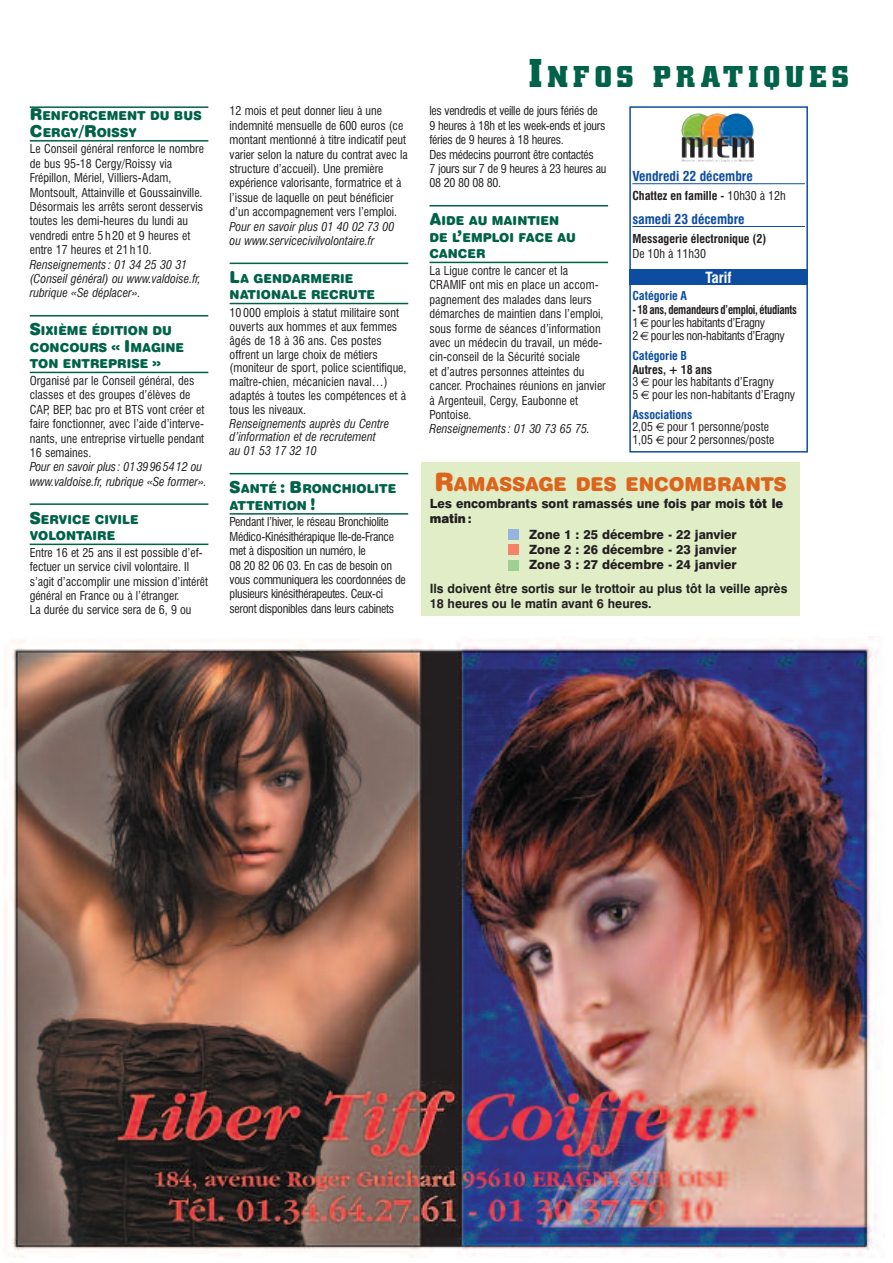
<style>
.page{position:relative;width:893px;height:1263px;background:#fff}
.page>*{position:absolute;margin:0;border:0;box-sizing:border-box;transform-origin:0 0}
.t1{font:700 27px "Civic";letter-spacing:.17em;color:#006248}
.t2{font:19.2px "Swiss 721 BT Black Rounded";letter-spacing:-.01em;color:#dc641c}
.t3{font:700 condensed 15px "Swiss 721 BT";color:#fff}
.t4{font:700 condensed 13.5px "Swiss 721 BT";color:#0d4da1}
.t5{font:800 12.75px/15.3px "Swiss 721 BT";color:#231f20;text-align:justify}
.t6{font:700 12.75px/15.3px "Swiss 721 BT";color:#231f20}
.t7{font:12.3px/16.5px "Swiss 721 BT Black Rounded";color:#006248}
.t8{font:condensed 12px/14.4px "Swiss 721 BT";color:#231f20}
.t9{font:condensed 12px/14.4px "Swiss 721 BT";letter-spacing:-.025em;color:#231f20}
.t10{font:italic condensed 12px/14.4px "Swiss 721 BT";color:#231f20}
.t11{font:700 condensed 12px "Swiss 721 BT";color:#231f20}
.t12{font:700 condensed 12px "Swiss 721 BT";color:#0d4da1}
.t13{font:12px "Swiss 721 BT Black No 2";color:#231f20}
.s1{font-size:16.5px}
.s2{font-size:36px}
.s3{font-weight:400}
.s4{font-weight:700}
.s5{font-family:"Euro Sans";font-stretch:normal}
.s6{font-weight:700;color:#0d4da1}
.s7{font-size:25.5px}
.s8{font-family:"Swiss 721 BT Black No 2";font-weight:400;font-size:12px}
.s9{font-family:"Swiss 721 BT";font-weight:800;font-size:12.75px}
</style>
<div class="page">
<img style="left:682px;top:113px;width:72px;height:45px">
<div style="left:421px;top:462px;width:379px;height:153px;background:#e0edc7"></div>
<hr style="left:230px;top:263px;width:178px;height:1px;background:#006248">
<hr style="left:230px;top:303px;width:178px;height:1px;background:#006248">
<hr style="left:230px;top:473px;width:178px;height:1px;background:#006248">
<hr style="left:230px;top:513px;width:178px;height:2px;background:#006248">
<div style="left:508px;top:529px;width:11px;height:11px;background:#95b5de"></div>
<div style="left:508px;top:544px;width:11px;height:11px;background:#f48465"></div>
<div style="left:508px;top:560px;width:11px;height:10px;background:#9dd193"></div>
<hr style="left:30px;top:106px;width:178px;height:2px;background:#006248">
<hr style="left:30px;top:140px;width:178px;height:2px;background:#006248">
<hr style="left:30px;top:315px;width:178px;height:1px;background:#006248">
<hr style="left:30px;top:372px;width:178px;height:1px;background:#006248">
<hr style="left:30px;top:503px;width:178px;height:2px;background:#006248">
<hr style="left:30px;top:544px;width:178px;height:1px;background:#006248">
<div style="left:629px;top:106px;width:179px;height:347px;border:2px solid #0d4da1"></div>
<hr style="left:429px;top:205px;width:179px;height:1px;background:#006248">
<hr style="left:429px;top:262px;width:179px;height:1px;background:#006248">
<hr style="left:632px;top:183px;width:173px;height:1px;background:#0d4da1">
<hr style="left:632px;top:226px;width:173px;height:1px;background:#0d4da1">
<div style="left:629px;top:270px;width:179px;height:15px;background:#0d4da1"></div>
<img style="left:4px;top:637px;width:873px;height:620px">
<p class="t7" style="left:30px;top:109px;width:173px"><span class="s1">R</span>ENFORCEMENT DU BUS<br><span class="s1">C</span>ERGY<span class="s1">/R</span>OISSY</p>
<p class="t8" style="left:30px;top:143px;width:176px">Le Conseil général renforce le nombre de bus 95-18 Cergy/Roissy via Frépillon, Mériel, Villiers-Adam, Montsoult, Attainville et Goussainville.<br>Désormais les arrêts seront desservis toutes les demi-heures du lundi au vendredi entre 5 h20 et 9 heures et entre 17 heures et 21 h10.</p>
<p class="t10" style="left:30px;top:258px;width:173px">Renseignements: 01 34 25 30 31 (Conseil général) ou www.valdoise.fr, rubrique «Se déplacer».</p>
<p class="t7" style="left:30px;top:324px;width:156px"><span class="s1">S</span>IXIÈME ÉDITION DU<br>CONCOURS <span class="s1">« I</span>MAGINE<br>TON ENTREPRISE <span class="s1">»</span></p>
<p class="t8" style="left:30px;top:374px;width:176px">Organisé par le Conseil général, des classes et des groupes d’élèves de CAP, BEP, bac pro et BTS vont créer et faire fonctionner, avec l’aide d’interve&shy;nants, une entreprise virtuelle pendant 16 semaines.</p>
<p class="t10" style="left:30px;top:461px;width:179px">Pour en savoir plus: 0139965412 ou www.valdoise.fr, rubrique «Se former».</p>
<p class="t7" style="left:30px;top:512px;width:111px"><span class="s1">S</span>ERVICE CIVILE<br>VOLONTAIRE</p>
<p class="t8" style="left:30px;top:546px;width:180px">Entre 16 et 25 ans il est possible d’ef&shy;fectuer un service civil volontaire. Il s’agit d’accomplir une mission d’intérêt général en France ou à l’étranger.<br>La durée du service sera de 6, 9 ou</p>
<p class="t8" style="left:230px;top:105px;width:180px">12 mois et peut donner lieu à une indemnité mensuelle de 600 euros (ce montant mentionné à titre indicatif peut varier selon la nature du contrat avec la structure d’accueil). Une première expérience valorisante, formatrice et à l’issue de laquelle on peut bénéficier d’un accompagnement vers l’emploi.</p>
<p class="t10" style="left:230px;top:220px;width:166px">Pour en savoir plus 01 40 02 73 00 ou www.servicecivilvolontaire.fr</p>
<p class="t7" style="left:230px;top:271px;width:147px"><span class="s1">L</span>A GENDARMERIE<br>NATIONALE RECRUTE</p>
<p class="t8" style="left:230px;top:307px;width:178px;line-height:13.8px">10000 emplois à statut militaire sont ouverts aux hommes et aux femmes âgés de 18 à 36 ans. Ces postes offrent un large choix de métiers (moniteur de sport, police scientifique, maître-chien, mécanicien naval…) adaptés à toutes les compétences et à tous les niveaux.</p>
<p class="t10" style="left:230px;top:417px;width:161px;line-height:13.8px">Renseignements auprès du Centre d’information et de recrutement au 01 53 17 32 10</p>
<p class="t7" style="left:230px;top:482px;width:168px"><span class="s1">S</span>ANTÉ <span class="s1">: B</span>RONCHIOLITE<br>ATTENTION <span class="s1">!</span></p>
<p class="t9" style="left:230px;top:516px;width:178px">Pendant l’hiver, le réseau Bronchiolite Médico-Kinésithérapique Ile-de-France met à disposition un numéro, le<br>08 20 82 06 03. En cas de besoin on vous communiquera les coordonnées de plusieurs kinésithérapeutes. Ceux-ci seront disponibles dans leurs cabinets</p>
<h1 class="t1" style="left:528px;top:62px;width:322px"><span class="s2">I</span>NFOS PRATIQUES</h1>
<p class="t9" style="left:429px;top:105px;width:178px">les vendredis et veille de jours fériés de<br>9 heures à 18h et les week-ends et jours féries de 9 heures à 18 heures.<br>Des médecins pourront être contactés<br>7 jours sur 7 de 9 heures à 23 heures au<br>08 20 80 08 80.</p>
<p class="t7" style="left:429px;top:214px;width:148px"><span class="s1">A</span>IDE AU MAINTIEN<br>DE L<span class="s1">’</span>EMPLOI FACE AU<br>CANCER</p>
<p class="t8" style="left:429px;top:264px;width:178px">La Ligue contre le cancer et la<br>CRAMIF ont mis en place un accom&shy;pagnement des malades dans leurs démarches de maintien dans l’emploi, sous forme de séances d’information avec un médecin du travail, un méde&shy;cin-conseil de la Sécurité sociale<br>et d’autres personnes atteintes du cancer. Prochaines réunions en janvier à Argenteuil, Cergy, Eaubonne et<br>Pontoise.</p>
<p class="t10" style="left:429px;top:423px;width:162px">Renseignements: 01 30 73 65 75.</p>
<p class="t4" style="left:632px;top:171px;width:122px">Vendredi 22 décembre</p>
<p class="t11" style="left:632px;top:191px;width:155px">Chattez en famille - <span class="s3">10h30 à 12h</span></p>
<p class="t4" style="left:632px;top:213px;width:114px">samedi 23 décembre</p>
<p class="t11" style="left:632px;top:234px;width:136px">Messagerie électronique (2)</p>
<p class="t8" style="left:632px;top:247px;width:75px">De 10h à 11h30</p>
<p class="t12" style="left:632px;top:291px;width:56px">Catégorie A</p>
<p class="t9" style="left:632px;top:304px;width:166px;line-height:12.8px"><span class="s4">- 18 ans, demandeurs d’emploi, étudiants<br></span>1 <span class="s5">€</span> pour les habitants d’Eragny<br>2 <span class="s5">€</span> pour les non-habitants d’Eragny</p>
<p class="t12" style="left:632px;top:351px;width:56px">Catégorie B</p>
<p class="t8" style="left:632px;top:364px;width:164px;line-height:12.8px"><span class="s4">Autres, + 18 ans<br></span>3 <span class="s5">€</span> pour les habitants d’Eragny<br>5 <span class="s5">€</span> pour les non-habitants d’Eragny</p>
<p class="t8" style="left:632px;top:409px;width:144px;line-height:12.8px"><span class="s6">Associations<br></span>2,05 <span class="s5">€</span> pour 1 personne/poste<br>1,05 <span class="s5">€</span> pour 2 personnes/poste</p>
<p class="t3" style="left:706px;top:272px;width:28px">Tarif</p>
<h2 class="t2" style="left:434px;top:477px;width:354px"><span class="s7">R</span>AMASSAGE DES ENCOMBRANTS</h2>
<p class="t5" style="left:430px;top:497px;width:355px">Les encombrants sont ramassés une fois par mois <span class="s8">tôt le</span></p>
<p class="t13" style="left:430px;top:514px;width:43px">matin <span class="s9">:</span></p>
<p class="t5" style="left:529px;top:528px;width:209px">Zone 1 : 25 décembre - 22 janvier Zone 2 : 26 décembre - 23 janvier Zone 3 : 27 décembre - 24 janvier</p>
<p class="t6" style="left:430px;top:582px;width:359px">Ils doivent être sortis sur le trottoir au plus tôt la veille après<br>18 heures ou le matin avant 6 heures.</p>
</div>
